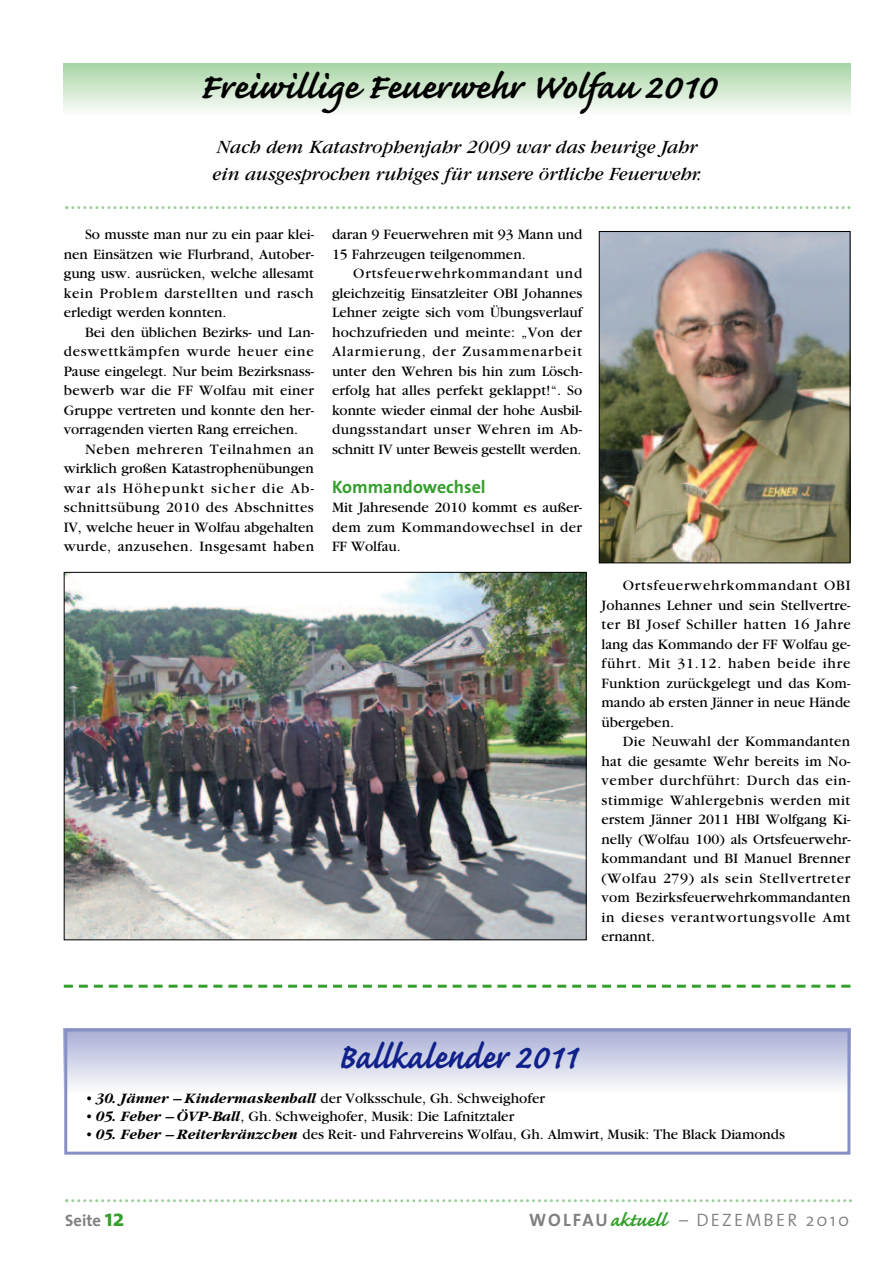
<style>
.page{position:relative;width:893px;height:1263px;background:#fff}
.page>*{position:absolute;margin:0;border:0;box-sizing:border-box;transform-origin:0 0}
.t1{font:700 45px "Caflisch Script";color:#000}
.t2{font:700 45px "Caflisch Script";letter-spacing:-.005em;color:#10218b;scale:.9 1}
.t3{font:italic 19.5px/27px "Garamond";color:#000}
.t4{font:300 18px "The Sans";letter-spacing:.125em;color:#808080}
.t5{font:700 18px "The Sans";color:#349f2c}
.t6{font:700 16.5px "The Sans";color:#808080}
.t7{font:15px/19.5px "Garamond";color:#000;text-align:justify}
.s1{font-weight:700;font-style:italic}
.s2{font-size:24px;color:#349f2c}
.s3{font-weight:700}
.s4{font-family:"Caflisch Script";font-weight:700;font-size:24px;color:#349f2c}
</style>
<div class="page">
<svg style="left:65px;top:1199px;width:787px;height:3px"></svg>
<svg style="left:64px;top:985px;width:786px;height:3px"></svg>
<hr style="left:64px;top:64px;width:786px;height:2px;background:#8bc886">
<hr style="left:64px;top:66px;width:786px;height:2px;background:#90ca8b">
<hr style="left:64px;top:68px;width:786px;height:2px;background:#94cd90">
<hr style="left:64px;top:70px;width:786px;height:2px;background:#98cf94">
<hr style="left:64px;top:72px;width:786px;height:2px;background:#9dd19a">
<hr style="left:64px;top:74px;width:786px;height:2px;background:#a2d39e">
<hr style="left:64px;top:76px;width:786px;height:2px;background:#a7d5a3">
<hr style="left:64px;top:78px;width:786px;height:2px;background:#abd7a7">
<hr style="left:64px;top:80px;width:786px;height:2px;background:#afdaac">
<hr style="left:64px;top:82px;width:786px;height:2px;background:#b4dcb1">
<hr style="left:64px;top:84px;width:786px;height:2px;background:#b9deb6">
<hr style="left:64px;top:86px;width:786px;height:2px;background:#bde0ba">
<hr style="left:64px;top:88px;width:786px;height:2px;background:#c2e2bf">
<hr style="left:64px;top:90px;width:786px;height:2px;background:#c6e4c4">
<hr style="left:64px;top:92px;width:786px;height:2px;background:#cbe7c9">
<hr style="left:64px;top:94px;width:786px;height:2px;background:#cfe8cd">
<hr style="left:64px;top:96px;width:786px;height:2px;background:#d4ebd2">
<hr style="left:64px;top:98px;width:786px;height:2px;background:#d8edd7">
<hr style="left:64px;top:100px;width:786px;height:2px;background:#ddefdc">
<hr style="left:64px;top:102px;width:786px;height:2px;background:#e1f1e0">
<hr style="left:64px;top:104px;width:786px;height:2px;background:#e6f3e5">
<hr style="left:64px;top:106px;width:786px;height:2px;background:#ebf6ea">
<hr style="left:64px;top:108px;width:786px;height:2px;background:#eff7ee">
<hr style="left:64px;top:110px;width:786px;height:2px;background:#f4faf3">
<hr style="left:64px;top:112px;width:786px;height:2px;background:#f8fcf8">
<img style="left:66px;top:574px;width:519px;height:364px">
<img style="left:601px;top:233px;width:247px;height:328px">
<div style="left:599px;top:231px;width:251px;height:332px;border:1px solid #000"></div>
<svg style="left:65px;top:206px;width:785px;height:3px"></svg>
<hr style="left:64px;top:1032px;width:786px;height:2px;background:#929aca">
<hr style="left:64px;top:1034px;width:786px;height:2px;background:#959dcc">
<hr style="left:64px;top:1036px;width:786px;height:2px;background:#99a1ce">
<hr style="left:64px;top:1038px;width:786px;height:2px;background:#9da4d0">
<hr style="left:64px;top:1040px;width:786px;height:2px;background:#a0a7d1">
<hr style="left:64px;top:1042px;width:786px;height:2px;background:#a4abd3">
<hr style="left:64px;top:1044px;width:786px;height:2px;background:#a8afd5">
<hr style="left:64px;top:1046px;width:786px;height:2px;background:#abb1d6">
<hr style="left:64px;top:1048px;width:786px;height:2px;background:#afb5d8">
<hr style="left:64px;top:1050px;width:786px;height:2px;background:#b2b8da">
<hr style="left:64px;top:1052px;width:786px;height:2px;background:#b6bbdc">
<hr style="left:64px;top:1054px;width:786px;height:2px;background:#babfde">
<hr style="left:64px;top:1056px;width:786px;height:2px;background:#bdc2df">
<hr style="left:64px;top:1058px;width:786px;height:2px;background:#c1c6e1">
<hr style="left:64px;top:1060px;width:786px;height:2px;background:#c5c9e3">
<hr style="left:64px;top:1062px;width:786px;height:2px;background:#c8cce4">
<hr style="left:64px;top:1064px;width:786px;height:2px;background:#ccd0e7">
<hr style="left:64px;top:1066px;width:786px;height:2px;background:#cfd3e8">
<hr style="left:64px;top:1068px;width:786px;height:2px;background:#d3d6ea">
<hr style="left:64px;top:1070px;width:786px;height:2px;background:#d7daec">
<hr style="left:64px;top:1072px;width:786px;height:2px;background:#dadded">
<hr style="left:64px;top:1074px;width:786px;height:2px;background:#dee0ef">
<hr style="left:64px;top:1076px;width:786px;height:2px;background:#e2e4f1">
<hr style="left:64px;top:1078px;width:786px;height:2px;background:#e5e7f3">
<hr style="left:64px;top:1080px;width:786px;height:2px;background:#e9ebf4">
<hr style="left:64px;top:1082px;width:786px;height:2px;background:#ecedf6">
<hr style="left:64px;top:1084px;width:786px;height:2px;background:#f0f1f8">
<hr style="left:64px;top:1086px;width:786px;height:2px;background:#f4f5fa">
<hr style="left:64px;top:1088px;width:786px;height:2px;background:#f7f8fb">
<hr style="left:64px;top:1090px;width:786px;height:2px;background:#fbfbfd">
<div style="left:64px;top:1028px;width:786px;height:127px;border:3px solid #8790c5"></div>
<h1 class="t1" style="left:199px;top:56px;width:517px">Freiwillige Feuerwehr Wolfau 2010</h1>
<h2 class="t3" style="left:213px;top:135px;width:491px">Nach dem Katastrophenjahr 2009 war das heurige Jahr ein ausgesprochen ruhiges für unsere örtliche Feuerwehr.</h2>
<p class="t7" style="left:64px;top:226px;width:252px;text-indent:21px">So musste man nur zu ein paar klei&shy;nen Einsätzen wie Flurbrand, Autober&shy;gung usw. ausrücken, welche allesamt kein Problem darstellten und rasch erledigt werden konnten.</p>
<p class="t7" style="left:64px;top:324px;width:252px;text-indent:21px">Bei den üblichen Bezirks- und Lan&shy;deswettkämpfen wurde heuer eine Pause eingelegt. Nur beim Bezirksnass&shy;bewerb war die FF Wolfau mit einer Gruppe vertreten und konnte den her&shy;vorragenden vierten Rang erreichen.</p>
<p class="t7" style="left:64px;top:441px;width:252px;text-indent:21px">Neben mehreren Teilnahmen an wirklich großen Katastrophenübungen war als Höhepunkt sicher die Ab&shy;schnittsübung 2010 des Abschnittes IV, welche heuer in Wolfau abgehalten wurde, anzusehen. Insgesamt haben</p>
<p class="t7" style="left:332px;top:226px;width:252px">daran 9 Feuerwehren mit 93 Mann und<br>15 Fahrzeugen teilgenommen.</p>
<p class="t7" style="left:332px;top:265px;width:252px;text-indent:21px">Ortsfeuerwehrkommandant und gleichzeitig Einsatzleiter OBI Johannes Lehner zeigte sich vom Übungsverlauf hochzufrieden und meinte: „Von der Alarmierung, der Zusammenarbeit unter den Wehren bis hin zum Lösch&shy;erfolg hat alles perfekt geklappt!“. So konnte wieder einmal der hohe Ausbil&shy;dungsstandart unser Wehren im Ab&shy;schnitt IV unter Beweis gestellt werden.</p>
<p class="t5" style="left:332px;top:480px;width:155px">Kommandowechsel</p>
<p class="t7" style="left:332px;top:499px;width:252px">Mit Jahresende 2010 kommt es außer&shy;dem zum Kommandowechsel in der FF Wolfau.</p>
<p class="t7" style="left:602px;top:577px;width:251px;text-indent:21px">Ortsfeuerwehrkommandant OBI Johannes Lehner und sein Stellvertre&shy;ter BI Josef Schiller hatten 16 Jahre lang das Kommando der FF Wolfau ge&shy;führt. Mit 31.12. haben beide ihre Funktion zurückgelegt und das Kom&shy;mando ab ersten Jänner in neue Hände übergeben.</p>
<p class="t7" style="left:602px;top:733px;width:251px;text-indent:21px">Die Neuwahl der Kommandanten hat die gesamte Wehr bereits im No&shy;vember durchführt: Durch das ein&shy;stimmige Wahlergebnis werden mit erstem Jänner 2011 HBI Wolfgang Ki&shy;nelly (Wolfau 100) als Ortsfeuerwehr&shy;kommandant und BI Manuel Brenner (Wolfau 279) als sein Stellvertreter vom Bezirksfeuerwehrkommandanten in dieses verantwortungsvolle Amt ernannt.</p>
<h1 class="t2" style="left:337px;top:1026px;width:268px">Ballkalender 2011</h1>
<p class="t7" style="left:85px;top:1090px;width:461px">• <span class="s1">30. Jänner – Kindermaskenball</span> der Volksschule, Gh. Schweighofer</p>
<p class="t7" style="left:85px;top:1108px;width:430px">• <span class="s1">05. Feber – ÖVP-Ball</span>, Gh. Schweighofer, Musik: Die Lafnitztaler</p>
<p class="t7" style="left:85px;top:1126px;width:701px">• <span class="s1">05. Feber – Reiterkränzchen</span> des Reit- und Fahrvereins Wolfau, Gh. Almwirt, Musik: The Black Diamonds</p>
<p class="t6" style="left:65px;top:1214px;width:61px">Seite <span class="s2">12</span></p>
<p class="t4" style="left:529px;top:1213px;width:321px"><span class="s3">WOLFAU</span><span class="s4">aktuell</span> – DEZEMBER 2010</p>
</div>
